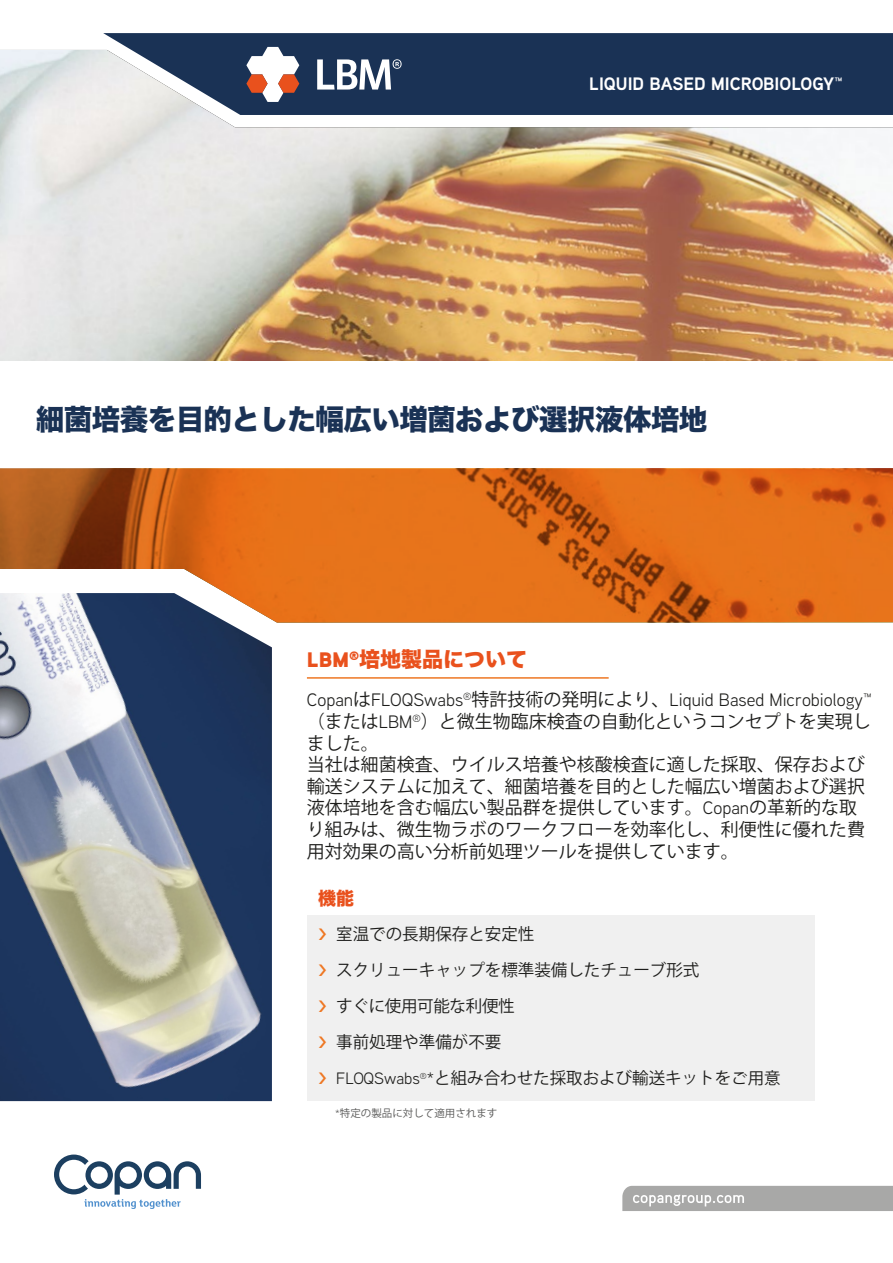
<style>
.page{position:relative;width:893px;height:1263px;background:#fff}
.page>*{position:absolute;margin:0;border:0;box-sizing:border-box;transform-origin:0 0}
.t1{font:28.5px "Hira Kaku Std W8";letter-spacing:-.02em;color:#1a3255}
.t2{font:21px "Hira Kaku Std W8";color:#e9511d}
.t3{font:18px/21.6px "Koz Go Pr 6 N";color:#1d1d1b}
.t4{font:18px "Aaux Next";color:#1d1d1b}
.t5{font:700 18px "Aaux Next";color:#fff}
.t6{font:18px "Hira Kaku Std W8";color:#e9511d}
.t7{font:16.5px/36px "Koz Go Pr 6 N";color:#1d1d1b}
.t8{font:10.5px "Koz Go Pr 6 N";color:#575756}
.s1{font-family:"Aaux Next";font-weight:900}
.s2{font-family:"Koz Go Pr 6 N"}
.s3{font-family:"Aaux Next"}
.s4{font-family:"Aaux Next";font-weight:700;color:#ee7723}
</style>
<div class="page">
<hr style="left:307px;top:677px;width:302px;height:2px;background:#ee7723">
<div style="left:307px;top:915px;width:508px;height:186px;background:#f0f0f0"></div>
<img style="left:0;top:623px;width:272px;height:478px">
<svg style="left:103px;top:33px;width:790px;height:17px;background:#1f3659"></svg>
<svg style="left:622px;top:1186px;width:271px;height:25px;background:#adadac"></svg>
<img style="left:0;top:50px;width:893px;height:311px">
<svg style="left:0;top:468px;width:893px;height:155px;background:#d47029"></svg>
<svg style="left:246px;top:47px;width:53px;height:55px"></svg>
<svg style="left:317px;top:59px;width:85px;height:31px"></svg>
<svg style="left:54px;top:1154px;width:147px;height:55px"></svg>
<p class="t5" style="left:589px;top:71px;width:255px">LIQUID BASED MICROBIOLOGY™</p>
<h1 class="t1" style="left:36px;top:403px;width:673px">細菌培養を目的とした幅広い増菌および選択液体培地</h1>
<p class="t2" style="left:307px;top:648px;width:222px"><span class="s1">LBM</span><sup>®</sup>培地製品について</p>
<p class="t4" style="left:307px;top:688px;width:566px">Copan<span class="s2">は</span>FLOQSwabs<sup>®</sup><span class="s2">特許技術の発明により、</span>Liquid Based Microbiology™</p>
<p class="t3" style="left:307px;top:711px;width:565px">（または<span class="s3">LBM</span><sup>®</sup>）と微生物臨床検査の自動化というコンセプトを実現しました。<br>当社は細菌検査、ウイルス培養や核酸検査に適した採取、保存および輸送システムに加えて、細菌培養を目的とした幅広い増菌および選択液体培地を含む幅広い製品群を提供しています。<span class="s3">Copan</span>の革新的な取り組みは、微生物ラボのワークフローを効率化し、利便性に優れた費用対効果の高い分析前処理ツールを提供しています。</p>
<p class="t6" style="left:318px;top:888px;width:37px">機能</p>
<p class="t7" style="left:318px;top:917px;width:464px"><span class="s4">&gt;</span> 室温での長期保存と安定性<br><span class="s4">&gt;</span> スクリューキャップを標準装備したチューブ形式<br><span class="s4">&gt;</span> すぐに使用可能な利便性<br><span class="s4">&gt;</span> 事前処理や準備が不要<br><span class="s4">&gt;</span> <span class="s3">FLOQSwabs</span><sup>®</sup><span class="s3">*</span>と組み合わせた採取および輸送キットをご用意</p>
<p class="t8" style="left:335px;top:1107px;width:164px"><span class="s3">*</span>特定の製品に対して適用されます</p>
</div>
